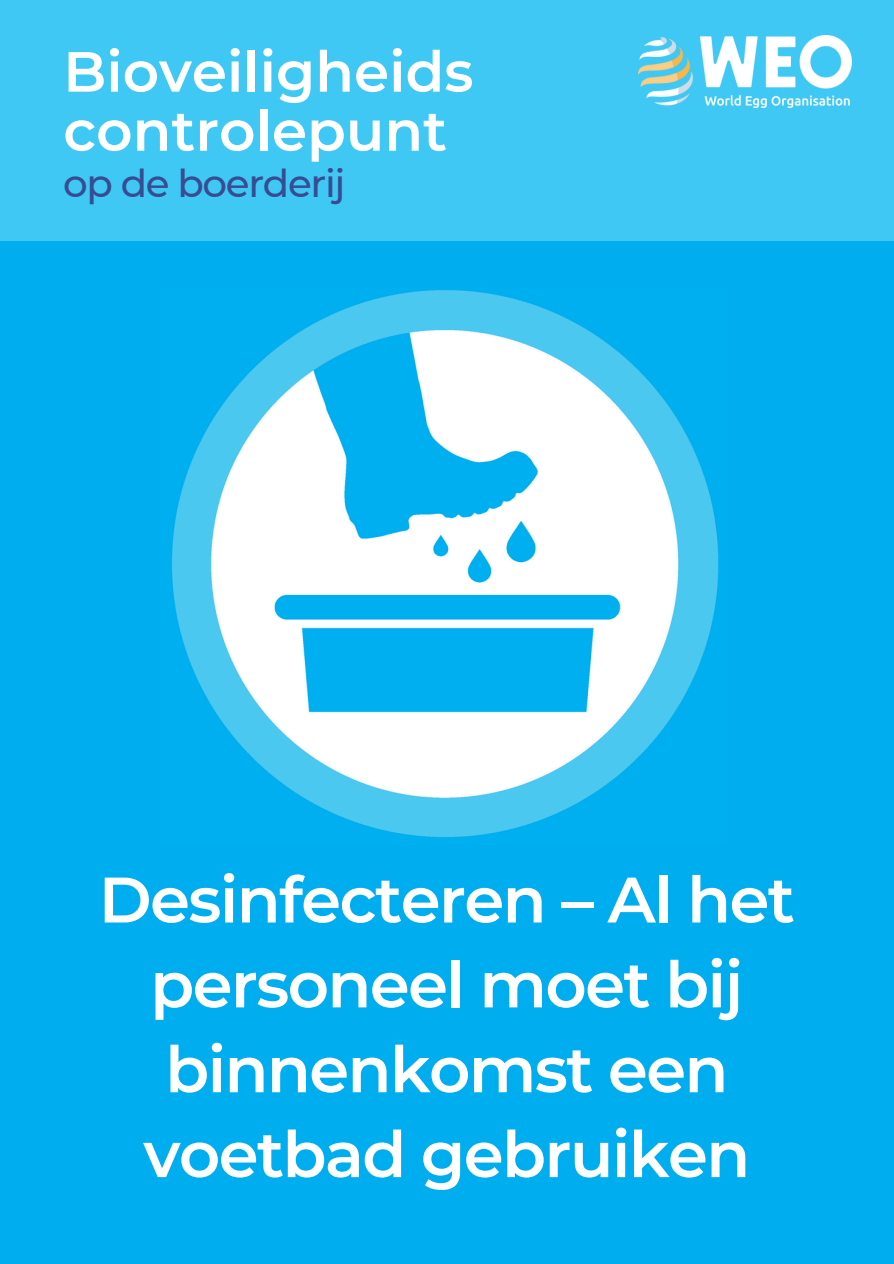
<style>
.page{position:relative;width:894px;height:1264px;background:#fff}
.page>*{position:absolute;margin:0;border:0;box-sizing:border-box;transform-origin:0 0}
.t1{font:600 64.05px/84.9px "Montserrat";letter-spacing:-.025em;color:#fff;text-align:center}
.t2{font:600 56.55px/58.9px "Montserrat";color:#fff}
.t3{font:500 38.7px "Montserrat";letter-spacing:-.035em;color:#374c93}
</style>
<div class="page">
<div style="left:0;top:0;width:893px;height:1263px;background:#00aeef"></div>
<div style="left:0;top:0;width:893px;height:241px;background:#40c8f4"></div>
<img style="left:638px;top:35px;width:213px;height:72px">
<img style="left:172px;top:290px;width:547px;height:548px">
<p class="t2" style="left:63px;top:42px;width:411px">Bioveiligheids controlepunt</p>
<p class="t3" style="left:63px;top:160px;width:284px">op de boerderij</p>
<h2 class="t1" style="left:99px;top:857px;width:697px">Desinfecteren – Al het personeel moet bij binnenkomst een voetbad gebruiken</h2>
</div>
